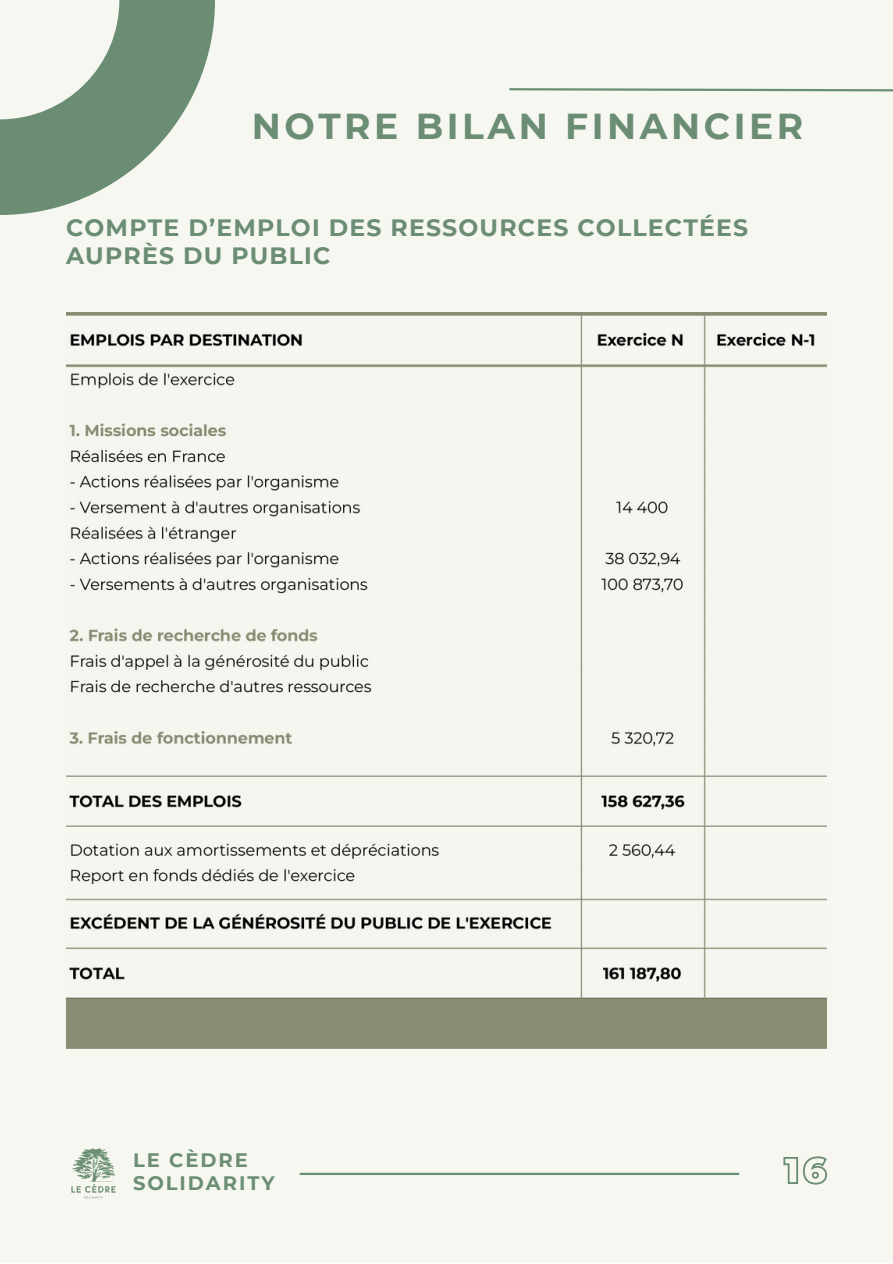
<style>
.page{position:relative;width:893px;height:1264px;background:#fff}
.page>*{position:absolute;margin:0;border:0;box-sizing:border-box;transform-origin:0 0}
.t1{font:700 36px "Montserrat";letter-spacing:.1em;color:#6b8d73}
.t2{font:700 23.55px/28px "Montserrat";letter-spacing:.05em;color:#6b8d73}
.t3{font:700 19.5px "Montserrat";letter-spacing:.1em;color:#6b8d73}
</style>
<div class="page">
<div style="left:0;top:0;width:892px;height:1262px;background:#f7f7f2"></div>
<svg style="left:0;top:0;width:214px;height:214px;fill:#6b8d73"></svg>
<svg style="left:509px;top:88px;width:383px;height:4px"></svg>
<hr style="left:300px;top:1172px;width:438px;height:2px;background:#6b8d73">
<img style="left:71px;top:1148px;width:45px;height:51px">
<img style="left:66px;top:312px;width:760px;height:736px">
<svg style="left:783px;top:1156px;width:44px;height:29px"></svg>
<p class="t1" style="left:252px;top:104px;width:553px">NOTRE BILAN FINANCIER</p>
<p class="t2" style="left:66px;top:214px;width:683px">COMPTE D’EMPLOI DES RESSOURCES COLLECTÉES<br>AUPRÈS DU PUBLIC</p>
<p class="t3" style="left:133px;top:1147px;width:116px">LE CÈDRE</p>
<p class="t3" style="left:133px;top:1171px;width:143px">SOLIDARITY</p>
</div>
